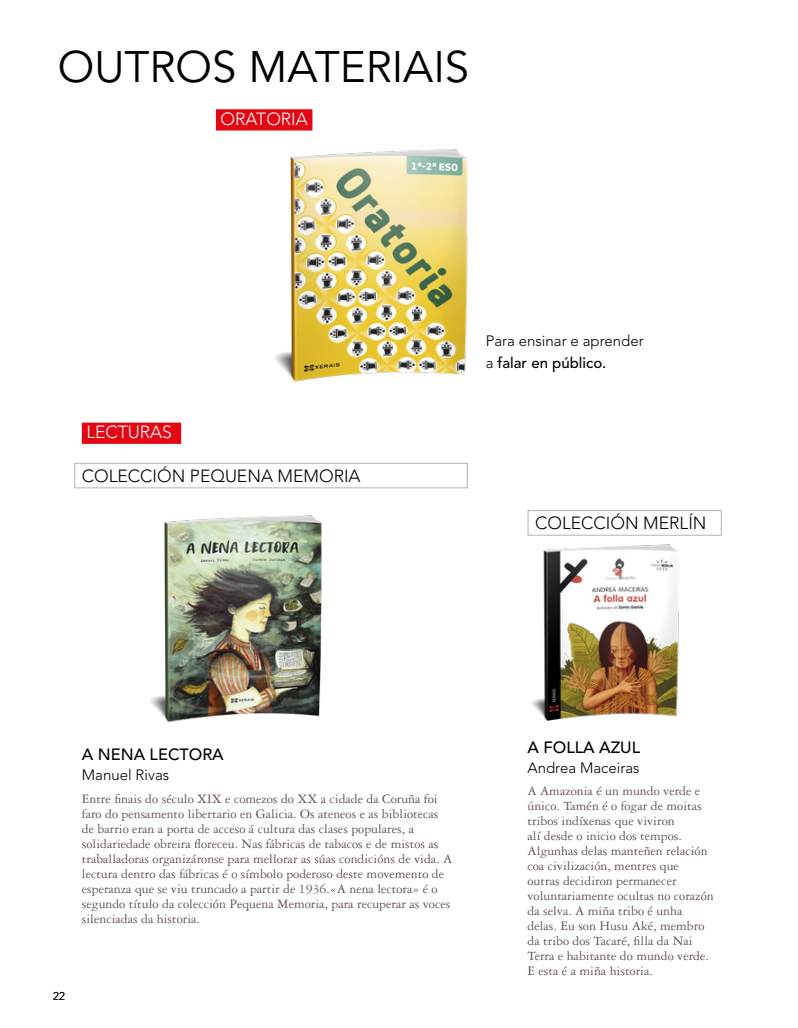
<style>
.page{position:relative;width:798px;height:1028px;background:#fff}
.page>*{position:absolute;margin:0;border:0;box-sizing:border-box;transform-origin:0 0}
.texto{font:43.75px "Avenir LT Std";color:#000}
.titulo_3_subseccion{font:300 17.5px "Avenir LT Std";color:#000}
.titulo_2_seccion{font:300 17.5px "Avenir LT Std";color:#fff}
.titulo_texto_base{font:500 16.25px "Avenir LT Std";color:#000}
.texto_base{font:300 15px/21.2px "Avenir LT Std";color:#000}
.titulo_texto_base-2{font:300 15px "Avenir LT Std";color:#000}
.texto_asociado{font:13.75px/15px "Garamond 3 LT Std";color:#655356}
.t1{font:300 11.25px "Avenir LT Std";color:#000}
.s1{font-weight:500}
</style>
<div class="page">
<img style="left:271px;top:130px;width:197px;height:252px">
<img style="left:150px;top:515px;width:172px;height:208px">
<div style="left:74px;top:463px;width:393px;height:25px;border:1px solid #b4b4a9"></div>
<img style="left:529px;top:535px;width:171px;height:186px">
<div style="left:527px;top:510px;width:194px;height:25px;border:1px solid #b4b4a9"></div>
<div style="left:82px;top:422px;width:99px;height:22px;background:#e30613"></div>
<div style="left:216px;top:109px;width:96px;height:21px;background:#e30613"></div>
<p class="texto" style="left:58px;top:41px;width:412px">OUTROS MATERIAIS</p>
<p class="titulo_2_seccion" style="left:220px;top:109px;width:89px">ORATORIA</p>
<p class="titulo_2_seccion" style="left:86px;top:422px;width:87px">LECTURAS</p>
<p class="titulo_3_subseccion" style="left:82px;top:465px;width:280px">COLECCIÓN PEQUENA MEMORIA</p>
<p class="texto_base" style="left:485px;top:330px;width:159px">Para ensinar e aprender a <span class="s1">falar en público.</span></p>
<p class="titulo_3_subseccion" style="left:535px;top:513px;width:173px">COLECCIÓN MERLÍN</p>
<p class="titulo_texto_base" style="left:82px;top:745px;width:143px">A NENA LECTORA</p>
<p class="titulo_texto_base-2" style="left:82px;top:766px;width:89px">Manuel Rivas</p>
<p class="texto_asociado" style="left:82px;top:791px;width:372px">Entre finais do século XIX e comezos do XX a cidade da Coruña foi faro do pensamento libertario en Galicia. Os ateneos e as bibliotecas de barrio eran a porta de acceso á cultura das clases populares, a solidariedade obreira floreceu. Nas fábricas de tabacos e de mistos as traballadoras organizáronse para mellorar as súas condicións de vida. A lectura dentro das fábricas é o símbolo poderoso deste movemento de esperanza que se viu truncado a partir de 1936.«A nena lectora» é o segundo título da colección Pequena Memoria, para recuperar as voces silenciadas da historia.</p>
<p class="t1" style="left:53px;top:989px;width:13px">22</p>
<p class="titulo_texto_base" style="left:527px;top:737px;width:114px">A FOLLA AZUL</p>
<p class="titulo_texto_base-2" style="left:527px;top:758px;width:113px">Andrea Maceiras</p>
<p class="texto_asociado" style="left:527px;top:783px;width:187px">A Amazonia é un mundo verde e único. Tamén é o fogar de moitas tribos indíxenas que viviron<br>alí desde o inicio dos tempos.<br>Algunhas delas manteñen relación coa civilización, mentres que outras decidiron permanecer voluntariamente ocultas no corazón da selva. A miña tribo é unha delas. Eu son Husu Aké, membro da tribo dos Tacaré, filla da Nai<br>Terra e habitante do mundo verde.<br>E esta é a miña historia.</p>
</div>
